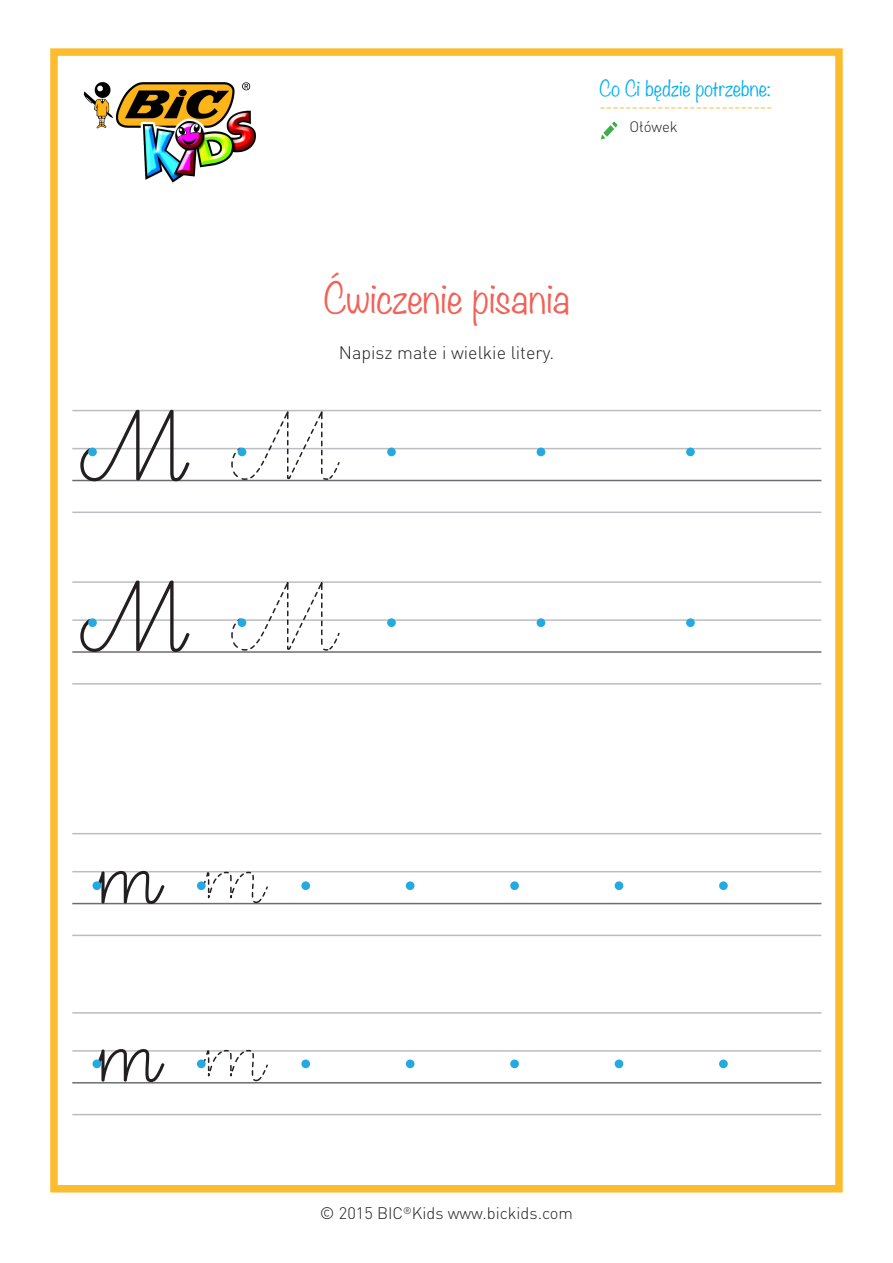
<style>
.page{position:relative;width:893px;height:1263px;background:#fff}
.page>*{position:absolute;margin:0;border:0;box-sizing:border-box;transform-origin:0 0}
.t1{font:124.35px/178.1px "Ecriture A Romain Orne";color:#231f20}
.t2{font:300 37.5px "Noteworthy";letter-spacing:-.005em;color:#f16157}
.t3{font:300 19.5px "Noteworthy";color:#00aeef}
.t4{font:18px "Minion Pro";color:#fdbb2e}
.t5{font:300 18px "DIN Pro";color:#231f20}
.t6{font:300 16.5px "DIN Pro";color:#231f20}
.t7{font:300 15px "DIN Pro";color:#231f20}
</style>
<div class="page">
<div style="left:50px;top:48px;width:793px;height:1144px;border:8px solid #fdbb2e"></div>
<img style="left:83px;top:82px;width:173px;height:101px">
<svg style="left:601px;top:122px;width:16px;height:17px"></svg>
<hr style="left:72px;top:1082px;width:749px;height:1px;background:#6c6d70">
<hr style="left:72px;top:1114px;width:749px;height:1px;background:#bcbdc0">
<hr style="left:72px;top:903px;width:749px;height:1px;background:#6c6d70">
<hr style="left:72px;top:935px;width:749px;height:1px;background:#bcbdc0">
<hr style="left:72px;top:480px;width:749px;height:1px;background:#6c6d70">
<hr style="left:72px;top:512px;width:749px;height:1px;background:#bcbdc0">
<hr style="left:72px;top:651px;width:749px;height:2px;background:#6c6d70">
<hr style="left:72px;top:683px;width:749px;height:1px;background:#bcbdc0">
<hr style="left:72px;top:1050px;width:749px;height:2px;background:#bcbdc0">
<hr style="left:72px;top:871px;width:749px;height:1px;background:#bcbdc0">
<hr style="left:72px;top:448px;width:749px;height:1px;background:#bcbdc0">
<hr style="left:72px;top:619px;width:749px;height:2px;background:#bcbdc0">
<hr style="left:72px;top:1012px;width:749px;height:1px;background:#bcbdc0">
<hr style="left:72px;top:833px;width:749px;height:1px;background:#bcbdc0">
<hr style="left:72px;top:410px;width:749px;height:1px;background:#bcbdc0">
<hr style="left:72px;top:581px;width:749px;height:2px;background:#bcbdc0">
<svg style="left:201px;top:871px;width:68px;height:34px"></svg>
<svg style="left:201px;top:1049px;width:68px;height:35px"></svg>
<div style="left:93px;top:881px;width:8px;height:9px;background:#24aae1;border-radius:50%"></div>
<div style="left:93px;top:1059px;width:8px;height:9px;background:#24aae1;border-radius:50%"></div>
<div style="left:197px;top:881px;width:9px;height:9px;background:#24aae1;border-radius:50%"></div>
<div style="left:197px;top:1059px;width:9px;height:9px;background:#24aae1;border-radius:50%"></div>
<div style="left:406px;top:881px;width:8px;height:9px;background:#24aae1;border-radius:50%"></div>
<div style="left:406px;top:1059px;width:8px;height:9px;background:#24aae1;border-radius:50%"></div>
<div style="left:301px;top:881px;width:9px;height:9px;background:#24aae1;border-radius:50%"></div>
<div style="left:301px;top:1059px;width:9px;height:9px;background:#24aae1;border-radius:50%"></div>
<div style="left:510px;top:881px;width:9px;height:9px;background:#24aae1;border-radius:50%"></div>
<div style="left:510px;top:1059px;width:9px;height:9px;background:#24aae1;border-radius:50%"></div>
<div style="left:615px;top:881px;width:8px;height:9px;background:#24aae1;border-radius:50%"></div>
<div style="left:615px;top:1059px;width:8px;height:9px;background:#24aae1;border-radius:50%"></div>
<div style="left:719px;top:881px;width:9px;height:9px;background:#24aae1;border-radius:50%"></div>
<div style="left:719px;top:1059px;width:9px;height:9px;background:#24aae1;border-radius:50%"></div>
<svg style="left:230px;top:409px;width:111px;height:71px"></svg>
<svg style="left:230px;top:581px;width:111px;height:70px"></svg>
<div style="left:88px;top:448px;width:9px;height:8px;background:#24aae1;border-radius:50%"></div>
<div style="left:88px;top:618px;width:9px;height:9px;background:#24aae1;border-radius:50%"></div>
<div style="left:238px;top:448px;width:8px;height:8px;background:#24aae1;border-radius:50%"></div>
<div style="left:238px;top:618px;width:8px;height:9px;background:#24aae1;border-radius:50%"></div>
<div style="left:387px;top:448px;width:9px;height:8px;background:#24aae1;border-radius:50%"></div>
<div style="left:387px;top:618px;width:9px;height:9px;background:#24aae1;border-radius:50%"></div>
<div style="left:537px;top:448px;width:8px;height:8px;background:#24aae1;border-radius:50%"></div>
<div style="left:537px;top:618px;width:8px;height:9px;background:#24aae1;border-radius:50%"></div>
<div style="left:686px;top:448px;width:9px;height:8px;background:#24aae1;border-radius:50%"></div>
<div style="left:686px;top:618px;width:9px;height:9px;background:#24aae1;border-radius:50%"></div>
<h1 class="t1" style="left:77px;top:368px;width:108px;line-height:170.7px">M<br>M</h1>
<h1 class="t1" style="left:94px;top:787px;width:66px">m m</h1>
<p class="t3" style="left:600px;top:71px;width:172px">Co Ci będzie potrzebne:</p>
<p class="t4" style="left:600px;top:94px;width:175px">---------------------------</p>
<p class="t7" style="left:629px;top:116px;width:50px">Ołówek</p>
<h2 class="t2" style="left:324px;top:265px;width:247px">Ćwiczenie pisania</h2>
<p class="t5" style="left:339px;top:340px;width:217px">Napisz małe i wielkie litery.</p>
<p class="t6" style="left:320px;top:1202px;width:255px">© 2015 BIC<sup>®</sup>Kids www.bickids.com</p>
</div>
